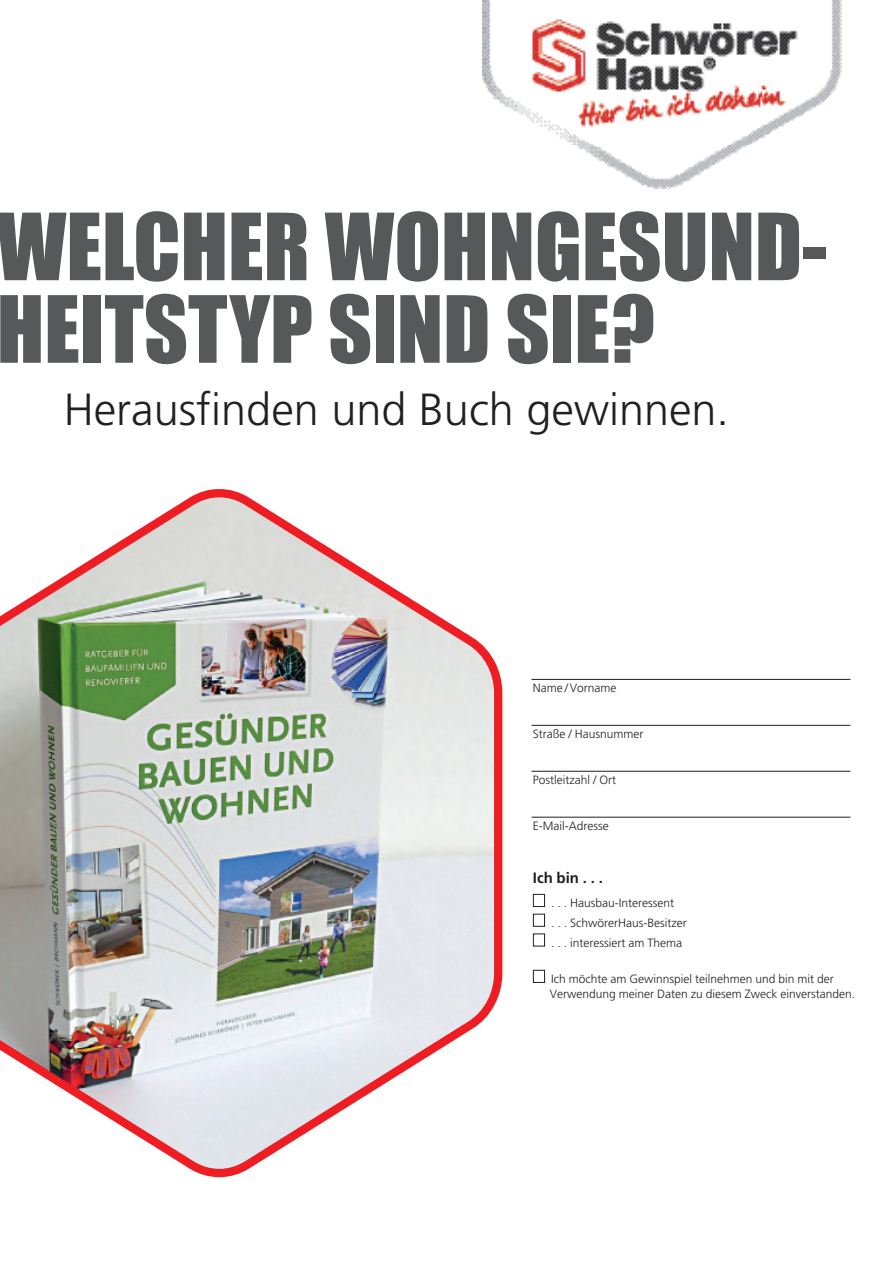
<style>
.page{position:relative;width:893px;height:1263px;background:#fff}
.page>*{position:absolute;margin:0;border:0;box-sizing:border-box;transform-origin:0 0}
.t1{font:85.5px/82.5px "Impact";color:#57585a}
.t2{font:300 45px "Frutiger LT Std";color:#231f20}
.t3{font:700 15px "Frutiger LT Std";color:#231f20}
.t4{font:300 12px/19.8px "Frutiger LT Std";color:#231f20}
</style>
<div class="page">
<img style="left:0;top:489px;width:503px;height:689px">
<img style="left:483px;top:0;width:359px;height:188px">
<hr style="left:531px;top:679px;width:319px;height:1px;background:#231f20">
<hr style="left:531px;top:725px;width:319px;height:1px;background:#231f20">
<hr style="left:531px;top:771px;width:319px;height:1px;background:#231f20">
<hr style="left:531px;top:817px;width:319px;height:1px;background:#231f20">
<div style="left:533px;top:894px;width:12px;height:13px;border:1px solid #231f20"></div>
<div style="left:533px;top:914px;width:12px;height:13px;border:1px solid #231f20"></div>
<div style="left:533px;top:933px;width:12px;height:13px;border:1px solid #231f20"></div>
<div style="left:533px;top:970px;width:12px;height:13px;border:1px solid #231f20"></div>
<h1 class="t1" style="left:-3px;top:203px;width:832px">WELCHER WOHNGESUND-<br>HEITSTYP SIND SIE?</h1>
<h2 class="t2" style="left:64px;top:384px;width:667px">Herausfinden und Buch gewinnen.</h2>
<p class="t4" style="left:533px;top:678px;width:85px">Name/Vorname</p>
<p class="t4" style="left:533px;top:724px;width:112px">Straße / Hausnummer</p>
<p class="t4" style="left:533px;top:770px;width:85px">Postleitzahl / Ort</p>
<p class="t4" style="left:533px;top:816px;width:77px">E-Mail-Adresse</p>
<p class="t3" style="left:533px;top:869px;width:72px">Ich bin . . .</p>
<p class="t4" style="left:551px;top:893px;width:137px">. . . Hausbau-Interessent<br>. . . SchwörerHaus-Besitzer . . . interessiert am Thema</p>
<p class="t4" style="left:550px;top:971px;width:307px;line-height:15px">Ich möchte am Gewinnspiel teilnehmen und bin mit der<br>Verwendung meiner Daten zu diesem Zweck einverstanden.</p>
</div>
